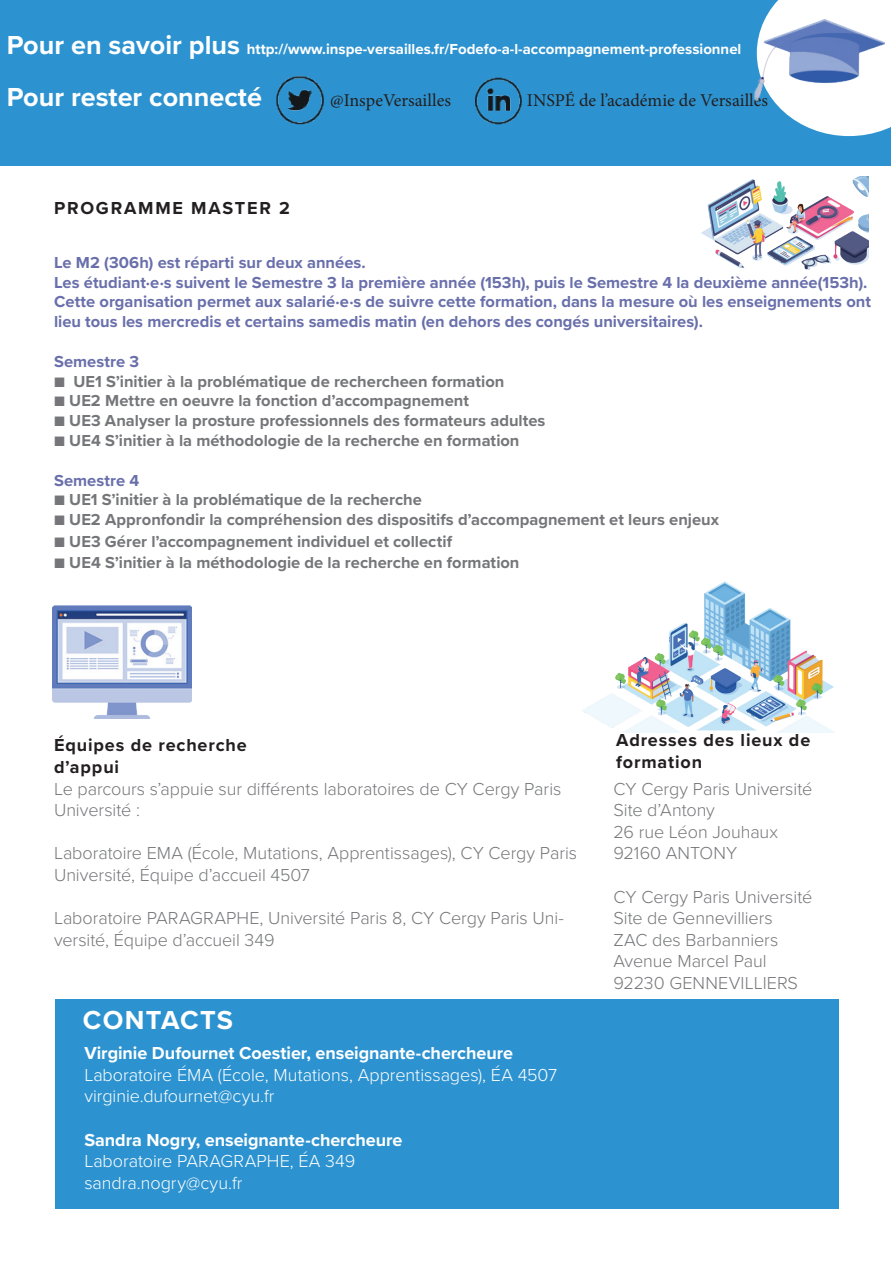
<style>
.page{position:relative;width:893px;height:1263px;background:#fff}
.page>*{position:absolute;margin:0;border:0;box-sizing:border-box;transform-origin:0 0}
.t1{font:700 27px "Proxima Nova";color:#fff}
.t2{font:700 27px "Proxima Nova";letter-spacing:.05em;color:#fff}
.t3{font:300 18px/21.6px "Proxima Nova";letter-spacing:-.005em;color:#757679}
.t4{font:300 18px/21.6px "Proxima Nova";letter-spacing:-.005em;color:#fff}
.t5{font:700 18px "Proxima Nova";letter-spacing:-.005em;color:#fff}
.t6{font:700 18px/21.6px "Proxima Nova";letter-spacing:.05em;color:#231f20}
.t7{font:18px "Minion Pro";color:#231f20}
.t8{font:700 18px "Proxima Nova";letter-spacing:.1em;color:#231f20}
.t9{font:700 16.5px "Proxima Nova";color:#757679}
.t10{font:700 16.5px/19.8px "Proxima Nova";color:#696fab}
.t11{font:700 15px "Proxima Nova";color:#fff}
.s1{font-size:27px}
.s2{font-weight:300}
</style>
<div class="page">
<div style="left:0;top:0;width:891px;height:166px;background:#2d93d0"></div>
<div style="left:56px;top:999px;width:783px;height:210px;background:#2d93d0"></div>
<img style="left:53px;top:605px;width:138px;height:113px">
<svg style="left:764px;top:0;width:127px;height:136px"></svg>
<img style="left:475px;top:77px;width:47px;height:48px">
<img style="left:582px;top:582px;width:252px;height:150px">
<img style="left:702px;top:176px;width:166px;height:94px">
<img style="left:754px;top:20px;width:130px;height:81px">
<img style="left:276px;top:76px;width:48px;height:48px">
<p class="t11" style="left:7px;top:38px;width:736px"><span class="s1">Pour en savoir plus</span> http://www.inspe-versailles.fr/Fodefo-a-l-accompagnement-professionnel</p>
<h1 class="t1" style="left:7px;top:77px;width:257px">Pour rester connecté</h1>
<p class="t7" style="left:330px;top:88px;width:122px">@InspeVersailles</p>
<p class="t7" style="left:527px;top:88px;width:243px">INSPÉ de l’académie de Versailles</p>
<p class="t8" style="left:54px;top:195px;width:238px">PROGRAMME MASTER 2</p>
<p class="t10" style="left:54px;top:252px;width:818px">Le M2 (306h) est réparti sur deux années.<br>Les étudiant·e·s suivent le Semestre 3 la première année (153h), puis le Semestre 4 la deuxième année(153h).<br>Cette organisation permet aux salarié·e·s de suivre cette formation, dans la mesure où les enseignements ont lieu tous les mercredis et certains samedis matin (en dehors des congés universitaires).</p>
<p class="t10" style="left:54px;top:351px;width:86px">Semestre 3</p>
<p class="t9" style="left:54px;top:369px;width:452px"><span class="s2">■</span> UE1 S’initier à la problématique de rechercheen formation</p>
<p class="t9" style="left:54px;top:389px;width:416px"><span class="s2">■</span> UE2 Mettre en oeuvre la fonction d’accompagnement</p>
<p class="t9" style="left:54px;top:408px;width:493px"><span class="s2">■</span> UE3 Analyser la prosture professionnels des formateurs adultes</p>
<p class="t9" style="left:54px;top:428px;width:467px"><span class="s2">■</span> UE4 S’initier à la méthodologie de la recherche en formation</p>
<p class="t10" style="left:54px;top:470px;width:87px">Semestre 4</p>
<p class="t9" style="left:54px;top:488px;width:369px"><span class="s2">■</span> UE1 S’initier à la problématique de la recherche</p>
<p class="t9" style="left:54px;top:507px;width:667px"><span class="s2">■</span> UE2 Appronfondir la compréhension des dispositifs d’accompagnement et leurs enjeux</p>
<p class="t9" style="left:54px;top:529px;width:400px"><span class="s2">■</span> UE3 Gérer l’accompagnement individuel et collectif</p>
<p class="t9" style="left:54px;top:551px;width:467px"><span class="s2">■</span> UE4 S’initier à la méthodologie de la recherche en formation</p>
<p class="t6" style="left:54px;top:734px;width:194px">Équipes de recherche d’appui</p>
<p class="t3" style="left:54px;top:777px;width:509px">Le parcours s’appuie sur différents laboratoires de CY Cergy Paris<br>Université :</p>
<p class="t3" style="left:54px;top:841px;width:525px">Laboratoire EMA (École, Mutations, Apprentissages), CY Cergy Paris<br>Université, Équipe d’accueil 4507</p>
<p class="t3" style="left:54px;top:906px;width:511px">Laboratoire PARAGRAPHE, Université Paris 8, CY Cergy Paris Uni&shy;versité, Équipe d’accueil 349</p>
<h1 class="t2" style="left:83px;top:1000px;width:152px">CONTACTS</h1>
<p class="t5" style="left:84px;top:1040px;width:430px">Virginie Dufournet Coestier, enseignante-chercheure</p>
<p class="t4" style="left:84px;top:1063px;width:474px">Laboratoire ÉMA (École, Mutations, Apprentissages), ÉA 4507 virginie.dufournet@cyu.fr</p>
<p class="t5" style="left:84px;top:1126px;width:320px">Sandra Nogry, enseignante-chercheure</p>
<p class="t4" style="left:84px;top:1149px;width:272px">Laboratoire PARAGRAPHE, ÉA 349 sandra.nogry@cyu.fr</p>
<p class="t6" style="left:616px;top:729px;width:196px">Adresses des lieux de formation</p>
<p class="t3" style="left:613px;top:777px;width:200px">CY Cergy Paris Université<br>Site d’Antony<br>26 rue Léon Jouhaux<br>92160 ANTONY</p>
<p class="t3" style="left:613px;top:885px;width:200px">CY Cergy Paris Université<br>Site de Gennevilliers<br>ZAC des Barbanniers<br>Avenue Marcel Paul<br>92230 GENNEVILLIERS</p>
</div>
